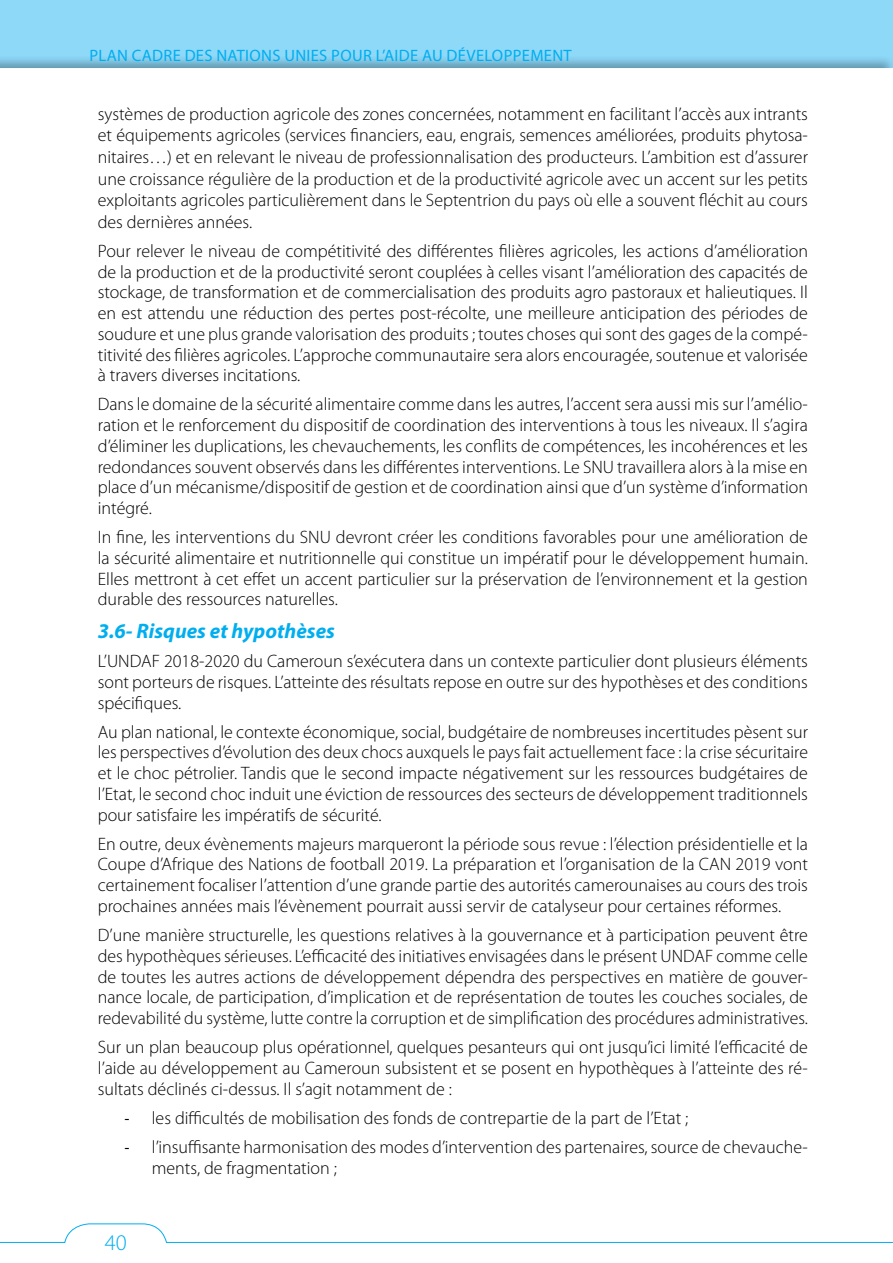
<style>
.page{position:relative;width:893px;height:1263px;background:#8ed8f8}
.page>*{position:absolute;margin:0;border:0;box-sizing:border-box;transform-origin:0 0}
.t1{font:300 22.5px "Myriad Pro";color:#00aeef}
.t2{font:italic 700 21px "Myriad Pro";color:#00aeef}
.t3{font:300 18px/20.7px "Myriad Pro";color:#000;text-align:justify}
.t4{font:16.5px "Myriad Pro";letter-spacing:.02em;color:#00aeef}
.s1{font-family:"Franklin Gothic";font-weight:400}
</style>
<div class="page">
<div style="left:0;top:68px;width:893px;height:1195px;background:#fff"></div>
<svg style="left:0;top:1223px;width:893px;height:20px;background:#f2fafe"></svg>
<p class="t4" style="left:89px;top:46px;width:484px">PLAN CADRE DES NATIONS UNIES POUR L’AIDE AU DÉVELOPPEMENT</p>
<p class="t3" style="left:98px;top:103px;width:712px;line-height:21.6px">systèmes de production agricole des zones concernées, notamment en facilitant l’accès aux intrants et équipements agricoles (services financiers, eau, engrais, semences améliorées, produits phytosa&shy;nitaires…) et en relevant le niveau de professionnalisation des producteurs. L’ambition est d’assurer une croissance régulière de la production et de la productivité agricole avec un accent sur les petits exploitants agricoles particulièrement dans le Septentrion du pays où elle a souvent fléchit au cours des dernières années.</p>
<p class="t3" style="left:98px;top:241px;width:712px">Pour relever le niveau de compétitivité des différentes filières agricoles, les actions d’amélioration de la production et de la productivité seront couplées à celles visant l’amélioration des capacités de stockage, de transformation et de commercialisation des produits agro pastoraux et halieutiques. Il en est attendu une réduction des pertes post-récolte, une meilleure anticipation des périodes de soudure et une plus grande valorisation des produits ; toutes choses qui sont des gages de la compé&shy;titivité des filières agricoles. L’approche communautaire sera alors encouragée, soutenue et valorisée à travers diverses incitations.</p>
<p class="t3" style="left:98px;top:394px;width:712px">Dans le domaine de la sécurité alimentaire comme dans les autres, l’accent sera aussi mis sur l’amélio&shy;ration et le renforcement du dispositif de coordination des interventions à tous les niveaux. Il s’agira d’éliminer les duplications, les chevauchements, les conflits de compétences, les incohérences et les redondances souvent observés dans les différentes interventions. Le SNU travaillera alors à la mise en place d’un mécanisme/dispositif de gestion et de coordination ainsi que d’un système d’information intégré.</p>
<p class="t3" style="left:98px;top:527px;width:712px">In fine, les interventions du SNU devront créer les conditions favorables pour une amélioration de la sécurité alimentaire et nutritionnelle qui constitue un impératif pour le développement humain.<br>Elles mettront à cet effet un accent particulier sur la préservation de l’environnement et la gestion durable des ressources naturelles.</p>
<p class="t2" style="left:98px;top:617px;width:239px">3.6- Risques et hypothèses</p>
<p class="t3" style="left:98px;top:651px;width:712px">L’UNDAF 2018-2020 du Cameroun s’exécutera dans un contexte particulier dont plusieurs éléments sont porteurs de risques. L’atteinte des résultats repose en outre sur des hypothèses et des conditions spécifiques.</p>
<p class="t3" style="left:98px;top:722px;width:712px">Au plan national, le contexte économique, social, budgétaire de nombreuses incertitudes pèsent sur les perspectives d’évolution des deux chocs auxquels le pays fait actuellement face : la crise sécuritaire et le choc pétrolier. Tandis que le second impacte négativement sur les ressources budgétaires de l’Etat, le second choc induit une éviction de ressources des secteurs de développement traditionnels pour satisfaire les impératifs de sécurité.</p>
<p class="t3" style="left:98px;top:834px;width:712px">En outre, deux évènements majeurs marqueront la période sous revue : l’élection présidentielle et la Coupe d’Afrique des Nations de football 2019. La préparation et l’organisation de la CAN 2019 vont certainement focaliser l’attention d’une grande partie des autorités camerounaises au cours des trois prochaines années mais l’évènement pourrait aussi servir de catalyseur pour certaines réformes.</p>
<p class="t3" style="left:98px;top:925px;width:712px">D’une manière structurelle, les questions relatives à la gouvernance et à participation peuvent être des hypothèques sérieuses. L’efficacité des initiatives envisagées dans le présent UNDAF comme celle de toutes les autres actions de développement dépendra des perspectives en matière de gouver&shy;nance locale, de participation, d’implication et de représentation de toutes les couches sociales, de redevabilité du système, lutte contre la corruption et de simplification des procédures administratives.</p>
<p class="t3" style="left:98px;top:1037px;width:712px">Sur un plan beaucoup plus opérationnel, quelques pesanteurs qui ont jusqu’ici limité l’efficacité de l’aide au développement au Cameroun subsistent et se posent en hypothèques à l’atteinte des ré&shy;sultats déclinés ci-dessus. Il s’agit notamment de :</p>
<p class="t3" style="left:125px;top:1108px;width:565px"><span class="s1">-</span> les difficultés de mobilisation des fonds de contrepartie de la part de l’Etat ;</p>
<p class="t3" style="left:152px;top:1137px;width:658px;text-indent:-27px"><span class="s1">-</span> l’insuffisante harmonisation des modes d’intervention des partenaires, source de chevauche&shy;ments, de fragmentation ;</p>
<p class="t1" style="left:105px;top:1230px;width:23px">40</p>
</div>
